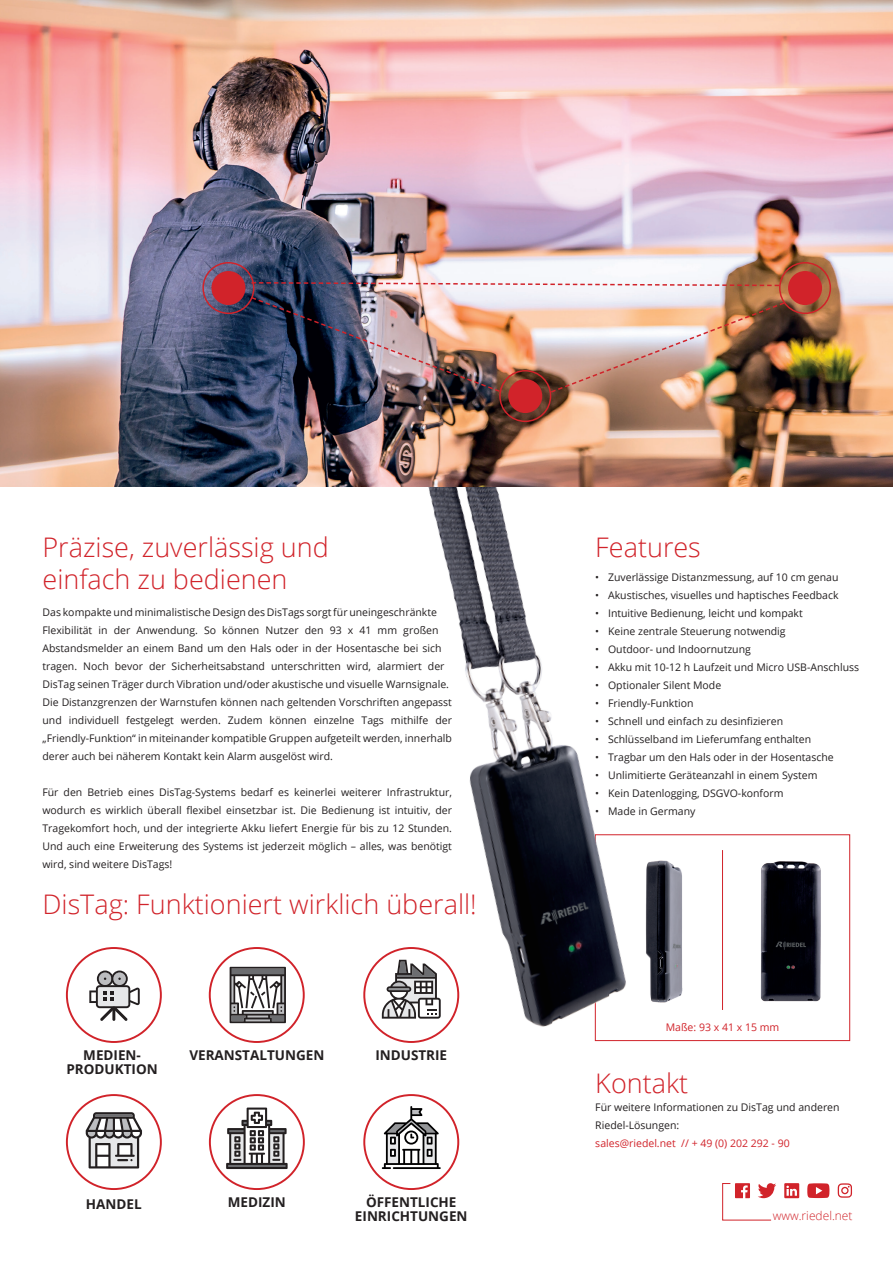
<style>
.page{position:relative;width:893px;height:1263px;background:#fff}
.page>*{position:absolute;margin:0;border:0;box-sizing:border-box;transform-origin:0 0}
.t1{font:300 27px/32.4px "Open Sans";color:#d1232a}
.t2{font:700 13.5px/13.5px "Open Sans";color:#231f20;text-align:center}
.t3{font:300 12px "Open Sans";color:#d1232a}
.t4{font:10.5px/18px "Open Sans";color:#231f20}
.t5{font:10.5px "Open Sans";color:#d1232a}
</style>
<div class="page">
<img style="left:330px;top:486px;width:382px;height:556px">
<svg style="left:807px;top:1183px;width:22px;height:15px"></svg>
<svg style="left:722px;top:1183px;width:54px;height:38px"></svg>
<svg style="left:784px;top:1183px;width:15px;height:15px"></svg>
<svg style="left:838px;top:1183px;width:14px;height:15px"></svg>
<img style="left:0;top:0;width:893px;height:486px">
<svg style="left:226px;top:1107px;width:62px;height:62px"></svg>
<div style="left:209px;top:1094px;width:96px;height:96px;border:2px solid #d1232a;border-radius:50%"></div>
<svg style="left:86px;top:1112px;width:56px;height:56px"></svg>
<div style="left:66px;top:1094px;width:96px;height:96px;border:2px solid #d1232a;border-radius:50%"></div>
<svg style="left:382px;top:960px;width:59px;height:59px"></svg>
<div style="left:363px;top:947px;width:96px;height:96px;border:2px solid #d1232a;border-radius:50%"></div>
<div style="left:363px;top:1094px;width:96px;height:96px;border:2px solid #d1232a;border-radius:50%"></div>
<svg style="left:382px;top:1106px;width:59px;height:63px"></svg>
<div style="left:211px;top:271px;width:34px;height:34px;background:#d1232a;border-radius:50%"></div>
<div style="left:202px;top:262px;width:52px;height:52px;border:2px solid #d1232a;border-radius:50%"></div>
<div style="left:508px;top:379px;width:34px;height:34px;background:#d1232a;border-radius:50%"></div>
<div style="left:499px;top:370px;width:52px;height:52px;border:2px solid #d1232a;border-radius:50%"></div>
<div style="left:788px;top:271px;width:34px;height:34px;background:#d1232a;border-radius:50%"></div>
<div style="left:779px;top:262px;width:52px;height:52px;border:2px solid #d1232a;border-radius:50%"></div>
<img style="left:250px;top:296px;width:251px;height:97px">
<img style="left:549px;top:301px;width:237px;height:93px">
<svg style="left:250px;top:281px;width:530px;height:6px"></svg>
<div style="left:66px;top:947px;width:96px;height:96px;border:2px solid #d1232a;border-radius:50%"></div>
<svg style="left:89px;top:970px;width:51px;height:51px"></svg>
<svg style="left:230px;top:967px;width:56px;height:56px"></svg>
<div style="left:209px;top:947px;width:96px;height:96px;border:2px solid #d1232a;border-radius:50%"></div>
<img style="left:644px;top:859px;width:40px;height:144px">
<img style="left:760px;top:861px;width:61px;height:141px">
<hr style="left:722px;top:850px;width:1px;height:160px;background:#d1232a">
<h1 class="t1" style="left:43px;top:530px;width:288px">Präzise, zuverlässig und einfach zu bedienen</h1>
<p class="t4" style="left:42px;top:602px;width:411px">Das kompakte und minimalistische Design des DisTags sorgt für uneingeschränkte Flexibilität in der Anwendung. So können Nutzer den 93 x 41 mm großen Abstandsmelder an einem Band um den Hals oder in der Hosentasche bei sich tragen. Noch bevor der Sicherheitsabstand unterschritten wird, alarmiert der DisTag seinen Träger durch Vibration und/oder akustische und visuelle Warnsignale.<br>Die Distanzgrenzen der Warnstufen können nach geltenden Vorschriften angepasst und individuell festgelegt werden. Zudem können einzelne Tags mithilfe der „Friendly-Funktion“ in miteinander kompatible Gruppen aufgeteilt werden, innerhalb derer auch bei näherem Kontakt kein Alarm ausgelöst wird.</p>
<p class="t4" style="left:42px;top:782px;width:411px;text-align:justify">Für den Betrieb eines DisTag-Systems bedarf es keinerlei weiterer Infrastruktur, wodurch es wirklich überall flexibel einsetzbar ist. Die Bedienung ist intuitiv, der Tragekomfort hoch, und der integrierte Akku liefert Energie für bis zu 12 Stunden.<br>Und auch eine Erweiterung des Systems ist jederzeit möglich – alles, was benötigt wird, sind weitere DisTags!</p>
<h1 class="t1" style="left:43px;top:887px;width:436px">DisTag: Funktioniert wirklich überall!</h1>
<p class="t2" style="left:66px;top:1048px;width:93px">MEDIEN-<br>PRODUKTION</p>
<p class="t2" style="left:189px;top:1048px;width:137px">VERANSTALTUNGEN</p>
<p class="t2" style="left:375px;top:1048px;width:73px">INDUSTRIE</p>
<p class="t2" style="left:86px;top:1197px;width:57px">HANDEL</p>
<p class="t2" style="left:228px;top:1195px;width:60px">MEDIZIN</p>
<p class="t2" style="left:355px;top:1195px;width:114px">ÖFFENTLICHE<br>EINRICHTUNGEN</p>
<h1 class="t1" style="left:595px;top:530px;width:107px">Features</h1>
<p class="t4" style="left:595px;top:568px;width:245px">• Zuverlässige Distanzmessung, auf 10 cm genau</p>
<p class="t4" style="left:595px;top:586px;width:245px">• Akustisches, visuelles und haptisches Feedback</p>
<p class="t4" style="left:595px;top:604px;width:209px">• Intuitive Bedienung, leicht und kompakt</p>
<p class="t4" style="left:595px;top:622px;width:192px">• Keine zentrale Steuerung notwendig</p>
<p class="t4" style="left:595px;top:640px;width:157px">• Outdoor- und Indoornutzung</p>
<p class="t4" style="left:595px;top:658px;width:265px">• Akku mit 10-12 h Laufzeit und Micro USB-Anschluss</p>
<p class="t4" style="left:595px;top:676px;width:127px">• Optionaler Silent Mode</p>
<p class="t4" style="left:595px;top:694px;width:100px">• Friendly-Funktion</p>
<p class="t4" style="left:595px;top:712px;width:189px">• Schnell und einfach zu desinfizieren</p>
<p class="t4" style="left:595px;top:730px;width:217px">• Schlüsselband im Lieferumfang enthalten</p>
<p class="t4" style="left:595px;top:748px;width:240px">• Tragbar um den Hals oder in der Hosentasche</p>
<p class="t4" style="left:595px;top:766px;width:224px">• Unlimitierte Geräteanzahl in einem System</p>
<p class="t4" style="left:595px;top:784px;width:190px">• Kein Datenlogging, DSGVO-konform</p>
<p class="t4" style="left:595px;top:802px;width:102px">• Made in Germany</p>
<p class="t5" style="left:666px;top:1020px;width:115px">Maße: 93 x 41 x 15 mm</p>
<h1 class="t1" style="left:595px;top:1066px;width:94px">Kontakt</h1>
<p class="t4" style="left:595px;top:1098px;width:246px">Für weitere Informationen zu DisTag und anderen<br>Riedel-Lösungen:</p>
<p class="t5" style="left:595px;top:1136px;width:196px">sales@riedel.net // + 49 (0) 202 292 - 90</p>
<p class="t3" style="left:773px;top:1208px;width:81px">www.riedel.net</p>
</div>
